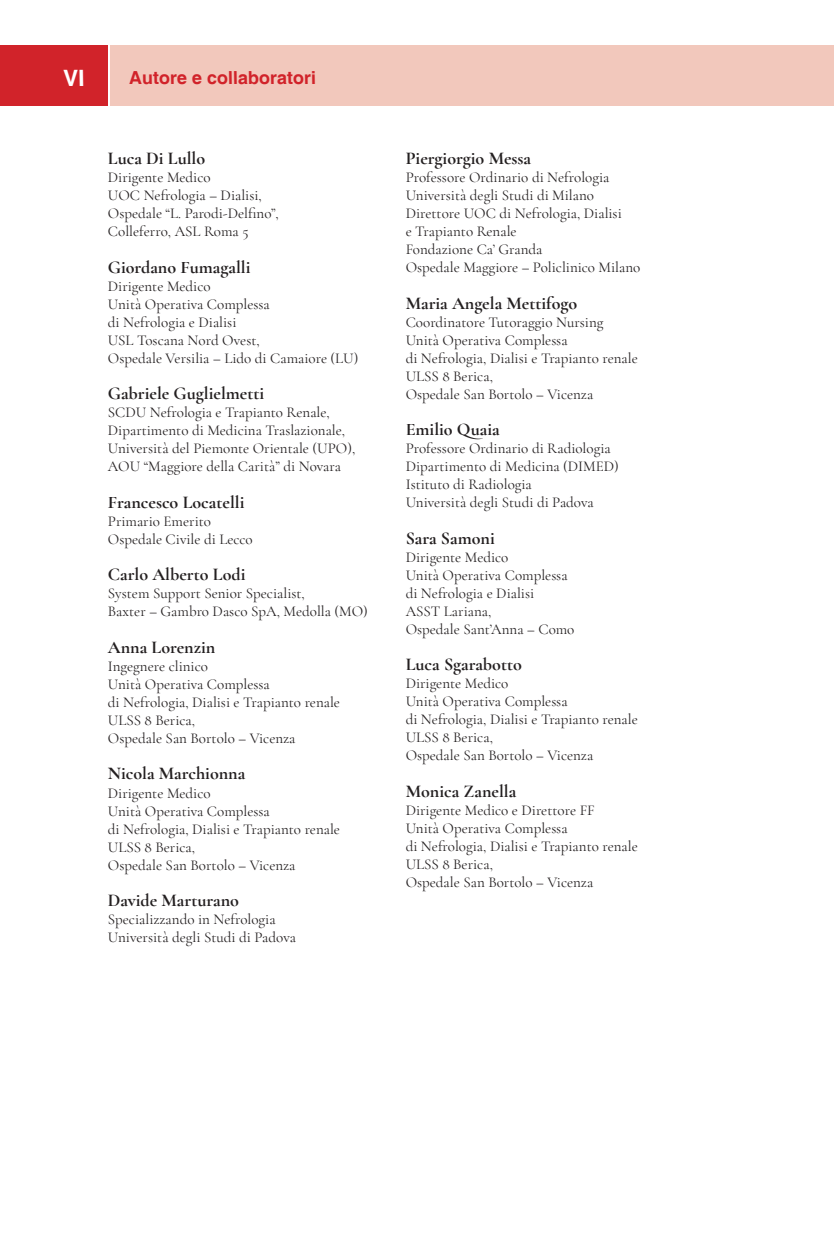
<style>
.page{position:relative;width:834px;height:1238px;background:#fff}
.page>*{position:absolute;margin:0;border:0;box-sizing:border-box;transform-origin:0 0}
.t1{font:700 22.5px "Helvetica";color:#fff}
.t2{font:700 18px "Cormorant Garamond";color:#231f20}
.t3{font:700 18px "Helvetica";color:#d1232a}
.t4{font:15px/18px "Cormorant Garamond";color:#231f20}
</style>
<div class="page">
<div style="left:110px;top:45px;width:724px;height:61px;background:#f2c8bc"></div>
<div style="left:0;top:45px;width:108px;height:61px;background:#d1232a"></div>
<h1 class="t1" style="left:63px;top:64px;width:23px">VI</h1>
<p class="t3" style="left:129px;top:67px;width:189px">Autore e collaboratori</p>
<p class="t2" style="left:108px;top:147px;width:99px">Luca Di Lullo</p>
<p class="t4" style="left:108px;top:168px;width:172px">Dirigente Medico<br>UOC Nefrologia – Dialisi,<br>Ospedale “L. Parodi-Delfino”,<br>Colleferro, ASL Roma 5</p>
<p class="t2" style="left:108px;top:256px;width:144px">Giordano Fumagalli</p>
<p class="t4" style="left:108px;top:277px;width:252px">Dirigente Medico<br>Unità Operativa Complessa<br>di Nefrologia e Dialisi<br>USL Toscana Nord Ovest,<br>Ospedale Versilia – Lido di Camaiore (LU)</p>
<p class="t2" style="left:108px;top:382px;width:158px">Gabriele Guglielmetti</p>
<p class="t4" style="left:108px;top:403px;width:249px">SCDU Nefrologia e Trapianto Renale, Dipartimento di Medicina Traslazionale, Università del Piemonte Orientale (UPO), AOU “Maggiore della Carità” di Novara</p>
<p class="t2" style="left:108px;top:491px;width:138px">Francesco Locatelli</p>
<p class="t4" style="left:108px;top:512px;width:146px">Primario Emerito<br>Ospedale Civile di Lecco</p>
<p class="t2" style="left:108px;top:563px;width:139px">Carlo Alberto Lodi</p>
<p class="t4" style="left:108px;top:584px;width:261px">System Support Senior Specialist,<br>Baxter – Gambro Dasco SpA, Medolla (MO)</p>
<p class="t2" style="left:108px;top:636px;width:109px">Anna Lorenzin</p>
<p class="t4" style="left:108px;top:657px;width:234px">Ingegnere clinico<br>Unità Operativa Complessa<br>di Nefrologia, Dialisi e Trapianto renale<br>ULSS 8 Berica,<br>Ospedale San Bortolo – Vicenza</p>
<p class="t2" style="left:108px;top:762px;width:139px">Nicola Marchionna</p>
<p class="t4" style="left:108px;top:783px;width:234px">Dirigente Medico<br>Unità Operativa Complessa<br>di Nefrologia, Dialisi e Trapianto renale<br>ULSS 8 Berica,<br>Ospedale San Bortolo – Vicenza</p>
<p class="t2" style="left:108px;top:889px;width:133px">Davide Marturano</p>
<p class="t4" style="left:108px;top:910px;width:190px">Specializzando in Nefrologia<br>Università degli Studi di Padova</p>
<p class="t2" style="left:406px;top:147px;width:127px">Piergiorgio Messa</p>
<p class="t4" style="left:406px;top:168px;width:236px">Professore Ordinario di Nefrologia<br>Università degli Studi di Milano<br>Direttore UOC di Nefrologia, Dialisi<br>e Trapianto Renale<br>Fondazione Ca’ Granda<br>Ospedale Maggiore – Policlinico Milano</p>
<p class="t2" style="left:406px;top:292px;width:173px">Maria Angela Mettifogo</p>
<p class="t4" style="left:406px;top:313px;width:234px">Coordinatore Tutoraggio Nursing<br>Unità Operativa Complessa<br>di Nefrologia, Dialisi e Trapianto renale<br>ULSS 8 Berica,<br>Ospedale San Bortolo – Vicenza</p>
<p class="t2" style="left:406px;top:418px;width:95px">Emilio Quaia</p>
<p class="t4" style="left:406px;top:439px;width:215px">Professore Ordinario di Radiologia<br>Dipartimento di Medicina (DIMED)<br>Istituto di Radiologia<br>Università degli Studi di Padova</p>
<p class="t2" style="left:406px;top:527px;width:91px">Sara Samoni</p>
<p class="t4" style="left:406px;top:548px;width:170px">Dirigente Medico<br>Unità Operativa Complessa di Nefrologia e Dialisi<br>ASST Lariana,<br>Ospedale Sant’Anna – Como</p>
<p class="t2" style="left:406px;top:653px;width:118px">Luca Sgarabotto</p>
<p class="t4" style="left:406px;top:674px;width:234px">Dirigente Medico<br>Unità Operativa Complessa<br>di Nefrologia, Dialisi e Trapianto renale<br>ULSS 8 Berica,<br>Ospedale San Bortolo – Vicenza</p>
<p class="t2" style="left:406px;top:780px;width:112px">Monica Zanella</p>
<p class="t4" style="left:406px;top:801px;width:234px">Dirigente Medico e Direttore FF<br>Unità Operativa Complessa<br>di Nefrologia, Dialisi e Trapianto renale<br>ULSS 8 Berica,<br>Ospedale San Bortolo – Vicenza</p>
</div>
